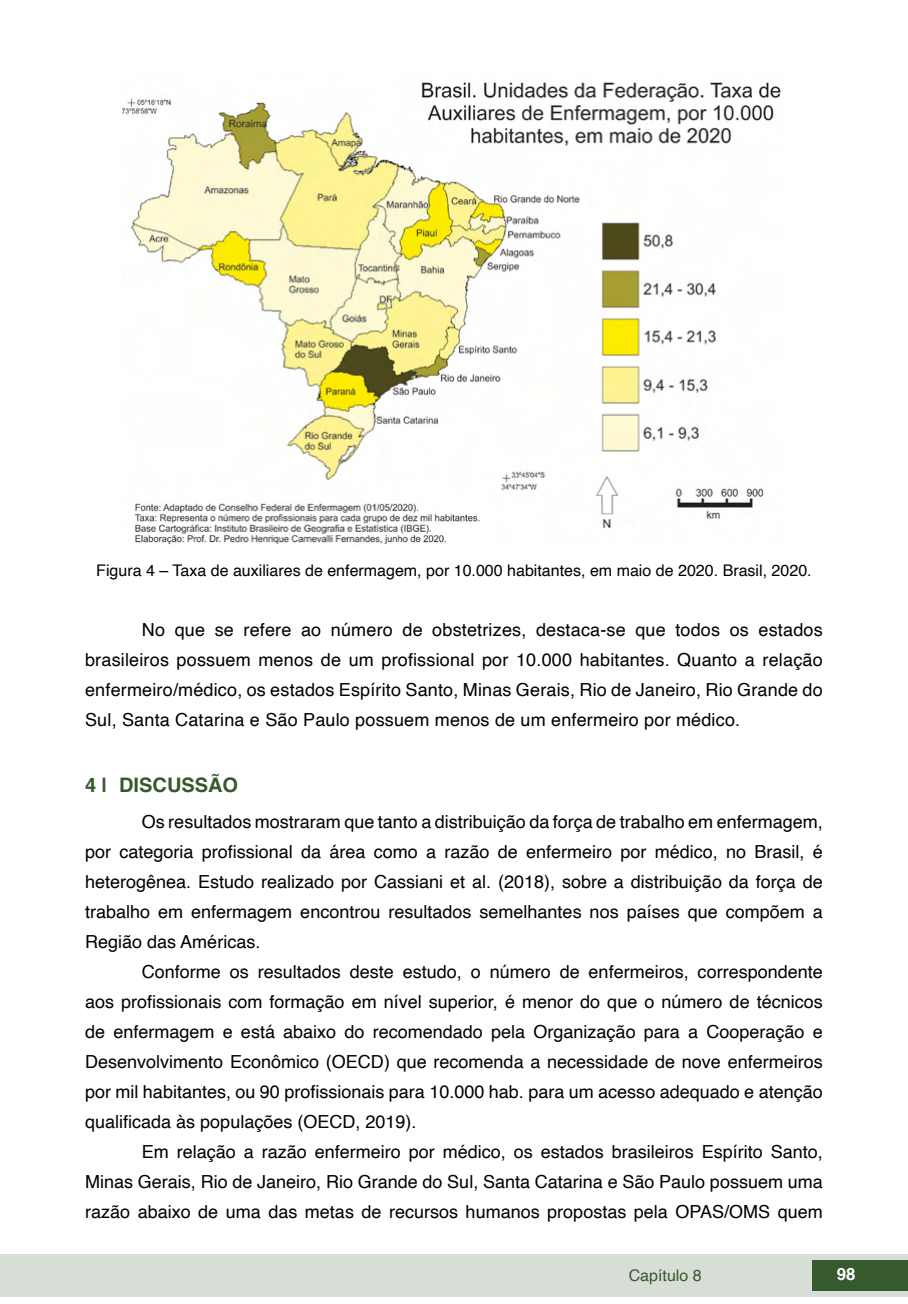
<style>
.page{position:relative;width:908px;height:1304px;background:#fff}
.page>*{position:absolute;margin:0;border:0;box-sizing:border-box;transform-origin:0 0}
.t1{font:700 20px "Helvetica";color:#36592e}
.txt{font:18px/30px "Helvetica";color:#000;text-align:justify}
.t2{font:700 16.8px "Helvetica";color:#fff}
.imagens_graf_tab{font:16px "Helvetica";color:#000}
.t3{font:16px "Helvetica";color:#36592e}
</style>
<div class="page">
<div style="left:0;top:1254px;width:906px;height:43px;background:#d7ded5"></div>
<div style="left:812px;top:1261px;width:95px;height:30px;background:#36592e"></div>
<img style="left:122px;top:82px;width:659px;height:463px">
<p class="imagens_graf_tab" style="left:96px;top:558px;width:716px">Figura 4 – Taxa de auxiliares de enfermagem, por 10.000 habitantes, em maio de 2020. Brasil, 2020.</p>
<p class="txt" style="left:85px;top:616px;width:738px;text-indent:57px">No que se refere ao número de obstetrizes, destaca-se que todos os estados brasileiros possuem menos de um profissional por 10.000 habitantes. Quanto a relação enfermeiro/médico, os estados Espírito Santo, Minas Gerais, Rio de Janeiro, Rio Grande do Sul, Santa Catarina e São Paulo possuem menos de um enfermeiro por médico.</p>
<p class="t1" style="left:85px;top:769px;width:154px">4 | DISCUSSÃO</p>
<p class="txt" style="left:85px;top:807px;width:739px;text-indent:57px">Os resultados mostraram que tanto a distribuição da força de trabalho em enfermagem, por categoria profissional da área como a razão de enfermeiro por médico, no Brasil, é heterogênea. Estudo realizado por Cassiani et al. (2018), sobre a distribuição da força de trabalho em enfermagem encontrou resultados semelhantes nos países que compõem a Região das Américas.</p>
<p class="txt" style="left:85px;top:957px;width:738px;text-indent:57px">Conforme os resultados deste estudo, o número de enfermeiros, correspondente aos profissionais com formação em nível superior, é menor do que o número de técnicos de enfermagem e está abaixo do recomendado pela Organização para a Cooperação e Desenvolvimento Econômico (OECD) que recomenda a necessidade de nove enfermeiros por mil habitantes, ou 90 profissionais para 10.000 hab. para um acesso adequado e atenção qualificada às populações (OECD, 2019).</p>
<p class="txt" style="left:85px;top:1137px;width:739px;text-indent:57px">Em relação a razão enfermeiro por médico, os estados brasileiros Espírito Santo, Minas Gerais, Rio de Janeiro, Rio Grande do Sul, Santa Catarina e São Paulo possuem uma razão abaixo de uma das metas de recursos humanos propostas pela OPAS/OMS quem</p>
<p class="t3" style="left:628px;top:1263px;width:74px">Capítulo 8</p>
<p class="t2" style="left:836px;top:1261px;width:20px">98</p>
</div>
